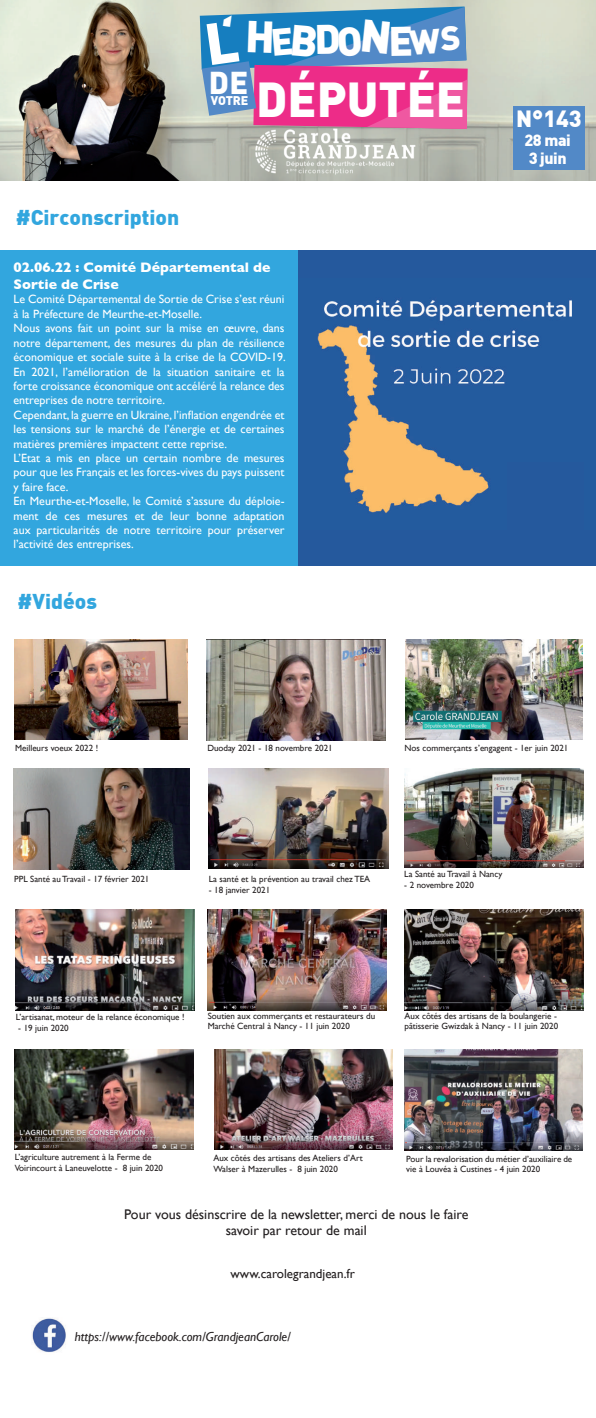
<style>
.page{position:relative;width:596px;height:1418px;background:#fff}
.page>*{position:absolute;margin:0;border:0;box-sizing:border-box;transform-origin:0 0}
.t1{font:900 48px "DIN";color:#fff}
.t2{font:900 30.9px "DIN";color:#fff}
.t3{font:900 23px "DIN";color:#fff}
.t4{font:900 21px "DIN";color:#32a6de}
.t5{font:900 16px "DIN";letter-spacing:-.03em;color:#fff}
.t6{font:14px/16.8px "Gill Sans";color:#231f20;text-align:center}
.t7{font:700 14px/16.8px "Gill Sans";color:#fff}
.t8{font:italic 13px "Gill Sans";color:#231f20}
.t9{font:13px "Gill Sans";color:#231f20}
.t10{font:900 12.4px "DIN";letter-spacing:-.01em;color:#fff}
.t11{font:12px/14.4px "Gill Sans";color:#fff}
.t12{font:9px/10.8px "Gill Sans";color:#231f20}
</style>
<div class="page">
<img style="left:32px;top:1318px;width:34px;height:34px">
<img style="left:207px;top:909px;width:179px;height:101px">
<img style="left:404px;top:909px;width:179px;height:101px">
<img style="left:15px;top:1049px;width:178px;height:100px">
<img style="left:214px;top:1049px;width:178px;height:100px">
<img style="left:404px;top:1049px;width:178px;height:101px">
<img style="left:16px;top:909px;width:178px;height:101px">
<img style="left:404px;top:768px;width:178px;height:99px">
<img style="left:209px;top:768px;width:179px;height:100px">
<img style="left:14px;top:768px;width:175px;height:101px">
<img style="left:405px;top:640px;width:177px;height:99px">
<img style="left:206px;top:639px;width:179px;height:101px">
<img style="left:15px;top:639px;width:172px;height:100px">
<img style="left:0;top:0;width:361px;height:181px">
<img style="left:361px;top:0;width:234px;height:181px">
<img style="left:224px;top:129px;width:223px;height:52px">
<div style="left:512px;top:106px;width:71px;height:63px;background:#5289c7"></div>
<div style="left:0;top:250px;width:300px;height:315px;background:#32a6de"></div>
<div style="left:298px;top:250px;width:297px;height:315px;background:#25599d"></div>
<img style="left:317px;top:300px;width:255px;height:213px">
<div style="left:507px;top:462px;width:76px;height:76px;background:#25599d"></div>
<svg style="left:200px;top:7px;width:267px;height:122px"></svg>
<h2 class="t2" style="left:209px;top:62px;width:41px">DE</h2>
<p class="t10" style="left:210px;top:92px;width:39px">VOTRE</p>
<h1 class="t1" style="left:256px;top:67px;width:210px">DÉPUTÉE</h1>
<h3 class="t4" style="left:16px;top:203px;width:165px">#Circonscription</h3>
<p class="t7" style="left:14px;top:259px;width:258px">02.06.22 : Comité Départemental de<br>Sortie de Crise</p>
<p class="t11" style="left:14px;top:292px;width:273px">Le Comité Départemental de Sortie de Crise s’est réuni à la Préfecture de Meurthe-et-Moselle.<br>Nous avons fait un point sur la mise en œuvre, dans notre département, des mesures du plan de résilience économique et sociale suite à la crise de la COVID-19.<br>En 2021, l’amélioration de la situation sanitaire et la forte croissance économique ont accéléré la relance des entreprises de notre territoire.<br>Cependant, la guerre en Ukraine, l’inflation engendrée et les tensions sur le marché de l’énergie et de certaines matières premières impactent cette reprise.<br>L’Etat a mis en place un certain nombre de mesures pour que les Français et les forces-vives du pays puissent y faire face.<br>En Meurthe-et-Moselle, le Comité s’assure du déploie&shy;ment de ces mesures et de leur bonne adaptation aux particularités de notre territoire pour préserver l’activité des entreprises.</p>
<h3 class="t4" style="left:17px;top:587px;width:81px">#Vidéos</h3>
<h3 class="t3" style="left:515px;top:104px;width:67px">N°143</h3>
<h3 class="t5" style="left:528px;top:147px;width:39px">3 juin</h3>
<h3 class="t5" style="left:524px;top:129px;width:48px">28 mai</h3>
<p class="t12" style="left:15px;top:742px;width:85px">Meilleurs voeux 2022 !</p>
<p class="t12" style="left:207px;top:742px;width:127px">Duoday 2021 - 18 novembre 2021</p>
<p class="t12" style="left:404px;top:742px;width:165px">Nos commerçants s’engagent - 1er juin 2021</p>
<p class="t12" style="left:14px;top:873px;width:137px">PPL Santé au Travail - 17 février 2021</p>
<p class="t12" style="left:209px;top:873px;width:163px">La santé et la prévention au travail chez TEA</p>
<p class="t12" style="left:209px;top:884px;width:63px">- 18 janvier 2021</p>
<p class="t12" style="left:404px;top:868px;width:99px">La Santé au Travail à Nancy</p>
<p class="t12" style="left:404px;top:879px;width:71px">- 2 novembre 2020</p>
<p class="t12" style="left:16px;top:1011px;width:170px">L’artisanat, moteur de la relance économique !</p>
<p class="t12" style="left:18px;top:1022px;width:52px">- 19 juin 2020</p>
<p class="t12" style="left:207px;top:1010px;width:169px">Soutien aux commerçants et restaurateurs du<br>Marché Central à Nancy - 11 juin 2020</p>
<p class="t12" style="left:404px;top:1010px;width:155px">Aux côtés des artisans de la boulangerie - pâtisserie Gwizdak à Nancy - 11 juin 2020</p>
<p class="t12" style="left:15px;top:1151px;width:150px">L’agriculture autrement à la Ferme de<br>Voirincourt à Laneuvelotte - 8 juin 2020</p>
<p class="t12" style="left:213px;top:1152px;width:151px">Aux côtés des artisans des Ateliers d’Art<br>Walser à Mazerulles - 8 juin 2020</p>
<p class="t12" style="left:406px;top:1153px;width:167px">Pour la revalorisation du métier d’auxiliaire de vie à Louvéa à Custines - 4 juin 2020</p>
<p class="t6" style="left:124px;top:1205px;width:345px">Pour vous désinscrire de la newsletter, merci de nous le faire savoir par retour de mail</p>
<p class="t9" style="left:230px;top:1265px;width:126px">www.carolegrandjean.fr</p>
<p class="t8" style="left:75px;top:1328px;width:217px">https://www.facebook.com/GrandjeanCarole/</p>
</div>
